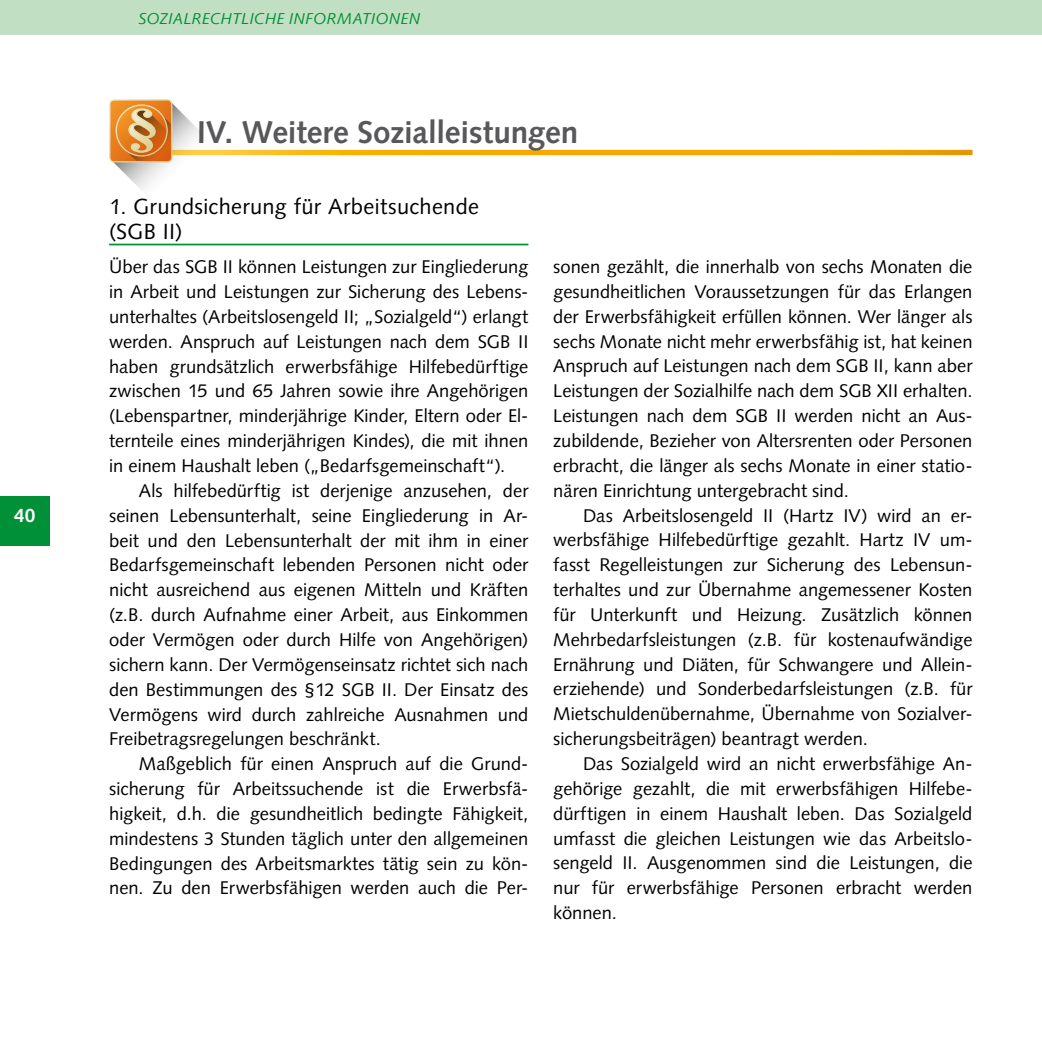
<style>
.page{position:relative;width:1042px;height:1042px;background:#fff}
.page>*{position:absolute;margin:0;border:0;box-sizing:border-box;transform-origin:0 0}
.t1{font:700 31.5px "Syntax LT Std";letter-spacing:-.005em;color:#58585a}
.t2{font:21.88px/24.5px "Syntax LT Std";letter-spacing:.015em;color:#000}
.t3{font:700 19.25px "Syntax LT Std";color:#fff}
.t4{font:18.38px/24.8px "Syntax LT Std";color:#000;text-align:justify}
.t5{font:italic 15.75px "Syntax LT Std";letter-spacing:.015em;color:#009037}
</style>
<div class="page">
<div style="left:0;top:496px;width:50px;height:50px;background:#009037"></div>
<div style="left:0;top:0;width:1042px;height:35px;background:#c1dfc2"></div>
<svg style="left:215px;top:150px;width:757px;height:5px;background:#f5ab05"></svg>
<hr style="left:109px;top:244px;width:419px;height:1px;background:#009037">
<div style="left:109px;top:99px;width:63px;height:63px;border:1px solid #fff;border-radius:4px"></div>
<svg style="left:110px;top:100px;width:105px;height:90px"></svg>
<p class="t3" style="left:14px;top:504px;width:23px">40</p>
<p class="t5" style="left:139px;top:9px;width:283px">SOZIALRECHTLICHE INFORMATIONEN</p>
<h1 class="t1" style="left:197px;top:114px;width:383px">IV. Weitere Sozialleistungen</h1>
<p class="t2" style="left:109px;top:194px;width:371px">1. Grundsicherung für Arbeitsuchende (SGB II)</p>
<p class="t4" style="left:109px;top:254px;width:421px">Über das SGB II können Leistungen zur Eingliederung in Arbeit und Leistungen zur Sicherung des Lebens&shy;unterhaltes (Arbeitslosengeld II; „Sozialgeld“) erlangt werden. Anspruch auf Leistungen nach dem SGB II haben grundsätzlich erwerbsfähige Hilfebedürftige zwischen 15 und 65 Jahren sowie ihre Angehörigen (Lebenspartner, minderjährige Kinder, Eltern oder El&shy;ternteile eines minderjährigen Kindes), die mit ihnen in einem Haushalt leben („Bedarfsgemeinschaft“).</p>
<p class="t4" style="left:109px;top:478px;width:421px;text-indent:30px">Als hilfebedürftig ist derjenige anzusehen, der seinen Lebensunterhalt, seine Eingliederung in Ar&shy;beit und den Lebensunterhalt der mit ihm in einer Bedarfsgemeinschaft lebenden Personen nicht oder nicht ausreichend aus eigenen Mitteln und Kräften (z.B. durch Aufnahme einer Arbeit, aus Einkommen oder Vermögen oder durch Hilfe von Angehörigen) sichern kann. Der Vermögenseinsatz richtet sich nach den Bestimmungen des §12 SGB II. Der Einsatz des Vermögens wird durch zahlreiche Ausnahmen und Freibetragsregelungen beschränkt.</p>
<p class="t4" style="left:109px;top:751px;width:421px;text-indent:30px">Maßgeblich für einen Anspruch auf die Grund&shy;sicherung für Arbeitssuchende ist die Erwerbsfä&shy;higkeit, d.h. die gesundheitlich bedingte Fähigkeit, mindestens 3 Stunden täglich unter den allgemeinen Bedingungen des Arbeitsmarktes tätig sein zu kön&shy;nen. Zu den Erwerbsfähigen werden auch die Per-</p>
<p class="t4" style="left:553px;top:254px;width:421px">sonen gezählt, die innerhalb von sechs Monaten die gesundheitlichen Voraussetzungen für das Erlangen der Erwerbsfähigkeit erfüllen können. Wer länger als sechs Monate nicht mehr erwerbsfähig ist, hat keinen Anspruch auf Leistungen nach dem SGB II, kann aber Leistungen der Sozialhilfe nach dem SGB XII erhalten.<br>Leistungen nach dem SGB II werden nicht an Aus&shy;zubildende, Bezieher von Altersrenten oder Personen erbracht, die länger als sechs Monate in einer statio&shy;nären Einrichtung untergebracht sind.</p>
<p class="t4" style="left:553px;top:503px;width:421px;text-indent:30px">Das Arbeitslosengeld II (Hartz IV) wird an er&shy;werbsfähige Hilfebedürftige gezahlt. Hartz IV um&shy;fasst Regelleistungen zur Sicherung des Lebensun&shy;terhaltes und zur Übernahme angemessener Kosten für Unterkunft und Heizung. Zusätzlich können Mehrbedarfsleistungen (z.B. für kostenaufwändige Ernährung und Diäten, für Schwangere und Allein&shy;erziehende) und Sonderbedarfsleistungen (z.B. für Mietschuldenübernahme, Übernahme von Sozialver&shy;sicherungsbeiträgen) beantragt werden.</p>
<p class="t4" style="left:553px;top:751px;width:421px;text-indent:30px">Das Sozialgeld wird an nicht erwerbsfähige An&shy;gehörige gezahlt, die mit erwerbsfähigen Hilfebe&shy;dürftigen in einem Haushalt leben. Das Sozialgeld umfasst die gleichen Leistungen wie das Arbeitslo&shy;sengeld II. Ausgenommen sind die Leistungen, die nur für erwerbsfähige Personen erbracht werden können.</p>
</div>
